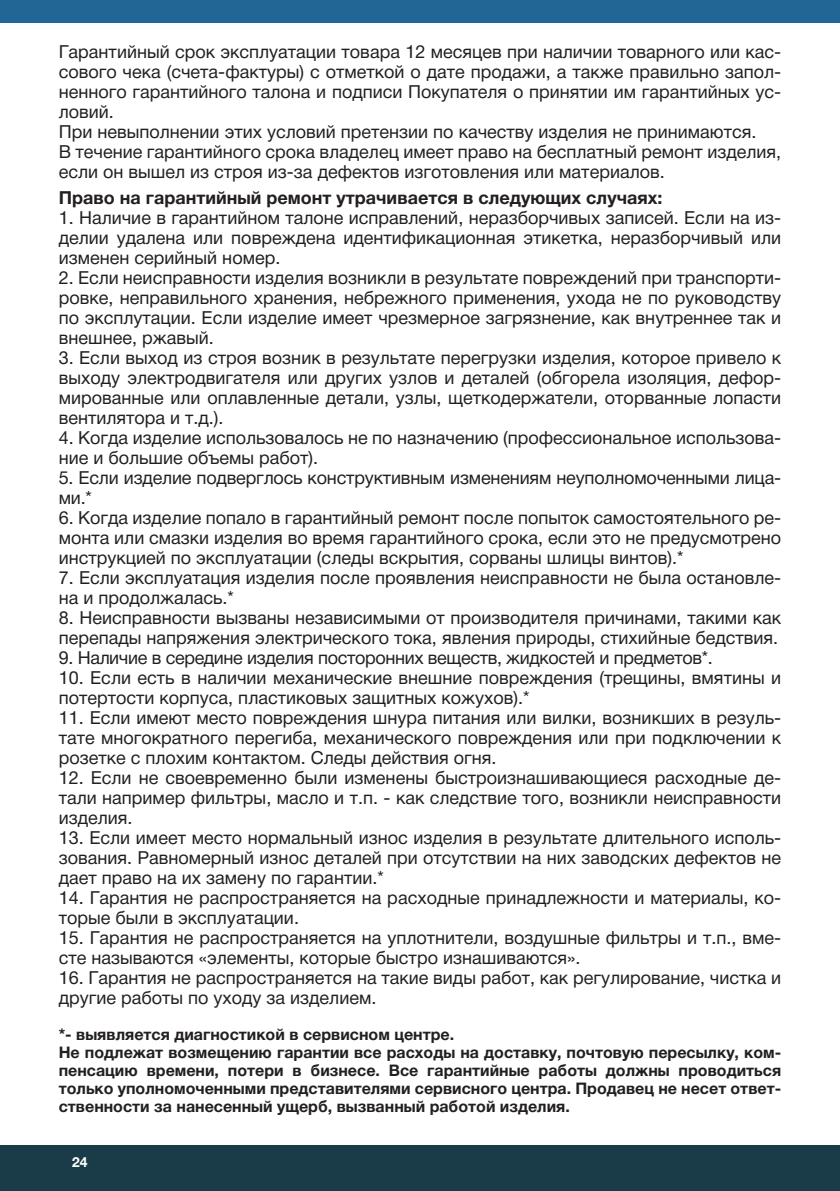
<style>
.page{position:relative;width:840px;height:1191px;background:#fff}
.page>*{position:absolute;margin:0;border:0;box-sizing:border-box;transform-origin:0 0}
.t1{font:18px/20px "Helvetica Neue Cyr";color:#231f20}
.t2{font:18px "Helvetica Neue Cyr";letter-spacing:-.02em;color:#231f20}
.t3{font:700 18px "Helvetica Neue Cyr";color:#231f20}
.t4{font:700 16px/18px "Helvetica Neue Cyr";color:#231f20;text-align:justify}
.t5{font:700 14px "Helvetica Neue Cyr";color:#fff}
</style>
<div class="page">
<div style="left:0;top:0;width:839px;height:23px;background:#226695"></div>
<div style="left:0;top:1145px;width:839px;height:46px;background:#1a3c49"></div>
<p class="t1" style="left:59px;top:42px;width:723px;text-align:justify">Гарантийный срок эксплуатации товара 12 месяцев при наличии товарного или кас&shy;сового чека (счета-фактуры) с отметкой о дате продажи, а также правильно запол&shy;ненного гарантийного талона и подписи Покупателя о принятии им гарантийных ус&shy;ловий.</p>
<p class="t1" style="left:59px;top:122px;width:698px">При невыполнении этих условий претензии по качеству изделия не принимаются.</p>
<p class="t1" style="left:59px;top:142px;width:723px">В течение гарантийного срока владелец имеет право на бесплатный ремонт изделия, если он вышел из строя из-за дефектов изготовления или материалов.</p>
<p class="t3" style="left:59px;top:188px;width:604px">Право на гарантийный ремонт утрачивается в следующих случаях:</p>
<p class="t1" style="left:59px;top:208px;width:723px;text-align:justify">1. Наличие в гарантийном талоне исправлений, неразборчивых записей. Если на из&shy;делии удалена или повреждена идентификационная этикетка, неразборчивый или изменен серийный номер.</p>
<p class="t1" style="left:59px;top:268px;width:723px;text-align:justify">2. Если неисправности изделия возникли в результате повреждений при транспорти&shy;ровке, неправильного хранения, небрежного применения, ухода не по руководству по эксплутации. Если изделие имеет чрезмерное загрязнение, как внутреннее так и внешнее, ржавый.</p>
<p class="t1" style="left:59px;top:348px;width:723px;text-align:justify">3. Если выход из строя возник в результате перегрузки изделия, которое привело к выходу электродвигателя или других узлов и деталей (обгорела изоляция, дефор&shy;мированные или оплавленные детали, узлы, щеткодержатели, оторванные лопасти вентилятора и т.д.).</p>
<p class="t1" style="left:59px;top:428px;width:723px">4. Когда изделие использовалось не по назначению (профессиональное использова&shy;ние и большие объемы работ).</p>
<p class="t1" style="left:59px;top:468px;width:723px">5. Если изделие подверглось конструктивным изменениям неуполномоченными лица&shy;ми.*</p>
<p class="t1" style="left:59px;top:508px;width:723px;text-align:justify">6. Когда изделие попало в гарантийный ремонт после попыток самостоятельного ре&shy;монта или смазки изделия во время гарантийного срока, если это не предусмотрено инструкцией по эксплуатации (следы вскрытия, сорваны шлицы винтов).*</p>
<p class="t1" style="left:59px;top:568px;width:723px">7. Если эксплуатация изделия после проявления неисправности не была остановле&shy;на и продолжалась.*</p>
<p class="t1" style="left:59px;top:608px;width:723px">8. Неисправности вызваны независимыми от производителя причинами, такими как перепады напряжения электрического тока, явления природы, стихийные бедствия.</p>
<p class="t2" style="left:59px;top:648px;width:655px">9. Наличие в середине изделия посторонних веществ, жидкостей и предметов*.</p>
<p class="t1" style="left:59px;top:668px;width:723px">10. Если есть в наличии механические внешние повреждения (трещины, вмятины и потертости корпуса, пластиковых защитных кожухов).*</p>
<p class="t1" style="left:59px;top:708px;width:723px;text-align:justify">11. Если имеют место повреждения шнура питания или вилки, возникших в резуль&shy;тате многократного перегиба, механического повреждения или при подключении к розетке с плохим контактом. Следы действия огня.</p>
<p class="t1" style="left:59px;top:768px;width:723px;text-align:justify">12. Если не своевременно были изменены быстроизнашивающиеся расходные де&shy;тали например фильтры, масло и т.п. - как следствие того, возникли неисправности изделия.</p>
<p class="t1" style="left:59px;top:828px;width:723px;text-align:justify">13. Если имеет место нормальный износ изделия в результате длительного исполь&shy;зования. Равномерный износ деталей при отсутствии на них заводских дефектов не дает право на их замену по гарантии.*</p>
<p class="t1" style="left:59px;top:888px;width:723px">14. Гарантия не распространяется на расходные принадлежности и материалы, ко&shy;торые были в эксплуатации.</p>
<p class="t1" style="left:59px;top:928px;width:723px">15. Гарантия не распространяется на уплотнители, воздушные фильтры и т.п., вме&shy;сте называются «элементы, которые быстро изнашиваются».</p>
<p class="t1" style="left:59px;top:968px;width:723px">16. Гарантия не распространяется на такие виды работ, как регулирование, чистка и другие работы по уходу за изделием.</p>
<p class="t4" style="left:59px;top:1025px;width:396px">*- выявляется диагностикой в сервисном центре.</p>
<p class="t4" style="left:59px;top:1043px;width:723px">Не подлежат возмещению гарантии все расходы на доставку, почтовую пересылку, ком&shy;пенсацию времени, потери в бизнесе. Все гарантийные работы должны проводиться только уполномоченными представителями сервисного центра. Продавец не несет ответ&shy;ственности за нанесенный ущерб, вызванный работой изделия.</p>
<p class="t5" style="left:72px;top:1154px;width:17px">24</p>
</div>
